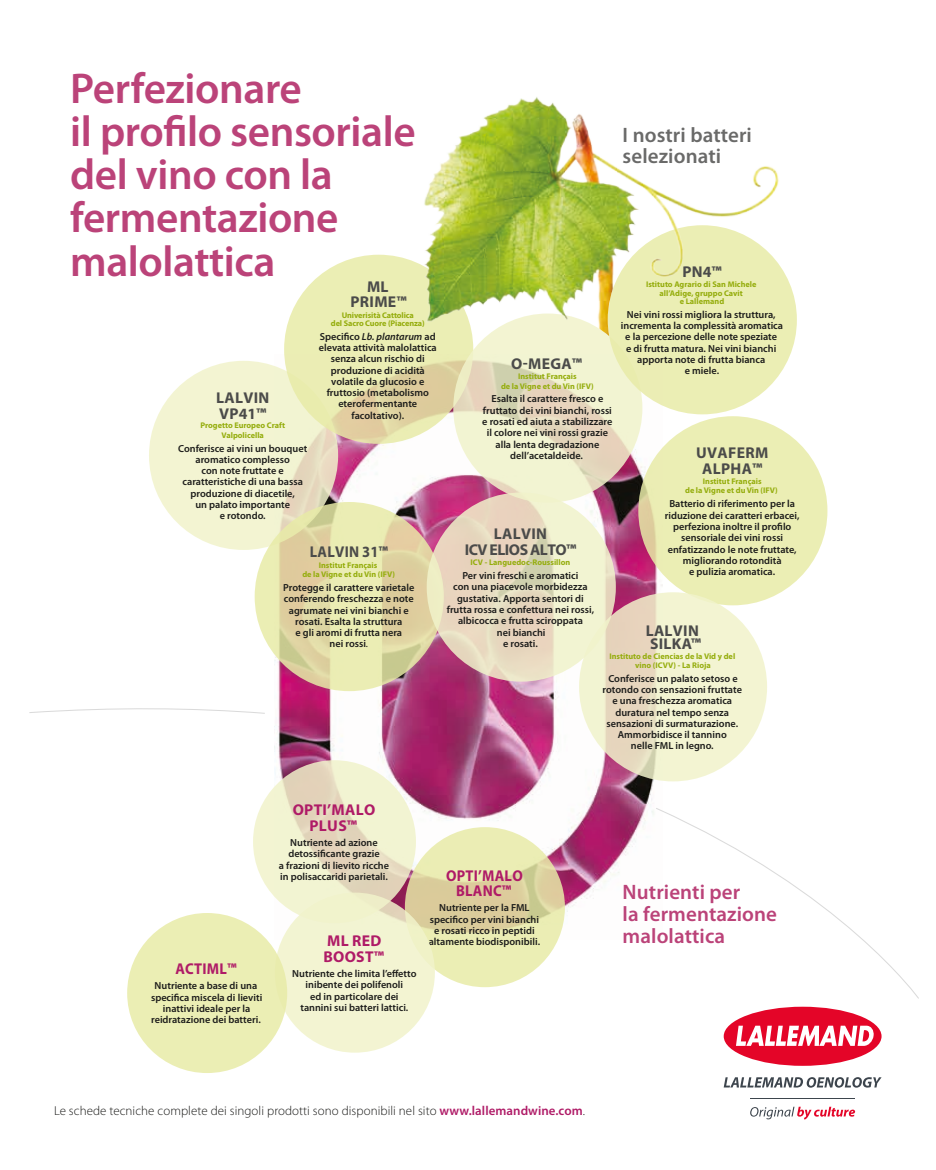
<style>
.page{position:relative;width:936px;height:1170px;background:#fff}
.page>*{position:absolute;margin:0;border:0;box-sizing:border-box;transform-origin:0 0}
.t1{font:600 43.2px/43.2px "Myriad Pro";letter-spacing:-.01em;color:#bb4379}
.t2{font:600 20.85px/21.6px "Myriad Pro";letter-spacing:.005em;color:#bb4379}
.t3{font:600 20.85px/21.6px "Myriad Pro";letter-spacing:.005em;color:#6a6a69}
.t4{font:700 15.75px/15.8px "Myriad Pro";letter-spacing:.02em;color:#4b4b4a}
.t5{font:700 15.75px/15.8px "Myriad Pro";letter-spacing:.02em;color:#af1b67}
.t6{font:700 15.75px/15.8px "Myriad Pro";letter-spacing:.02em;color:#af1b67;text-align:center;scale:.93 1}
.t7{font:700 15.75px/15.8px "Myriad Pro";letter-spacing:-.03em;color:#4b4b4a;text-align:center}
.t8{font:700 15.75px "Myriad Pro";letter-spacing:.02em;color:#4b4b4a;scale:.93 1}
.t9{font:300 12.9px "Myriad Pro";letter-spacing:.005em;color:#1d1d1b}
.t10{font:600 10.2px/11.2px "Myriad Pro";color:#1d1d1b;text-align:center}
.t11{font:700 8.25px/9.3px "Myriad Pro";color:#95ad0d;text-align:center}
.s1{font-style:italic}
.s2{font-weight:400}
.s3{font-weight:600;color:#af1b67}
</style>
<div class="page">
<img style="left:274px;top:359px;width:388px;height:578px">
<svg style="left:149px;top:361px;width:189px;height:189px;background:#f1f0cf"></svg>
<svg style="left:284px;top:255px;width:189px;height:189px;background:#e7e5ad"></svg>
<svg style="left:255px;top:502px;width:189px;height:189px;background:#e3dda8"></svg>
<svg style="left:405px;top:827px;width:160px;height:160px;background:#e4e0a9"></svg>
<div style="left:638px;top:416px;width:189px;height:189px;background:#ebeeb4;border-radius:50%"></div>
<svg style="left:579px;top:592px;width:188px;height:189px;background:#eeeacb"></svg>
<div style="left:275px;top:892px;width:160px;height:160px;background:#f3f4d2;border-radius:50%"></div>
<div style="left:127px;top:912px;width:160px;height:160px;background:#ebeeb4;border-radius:50%"></div>
<svg style="left:453px;top:313px;width:189px;height:189px;background:#ebe7c8"></svg>
<svg style="left:426px;top:492px;width:189px;height:189px;background:#e9dfc3"></svg>
<svg style="left:253px;top:760px;width:163px;height:163px;background:#ece7c8"></svg>
<div style="left:607px;top:225px;width:189px;height:189px;background:#ebeeb4;border-radius:50%"></div>
<svg style="left:654px;top:806px;width:265px;height:193px"></svg>
<svg style="left:29px;top:708px;width:236px;height:6px"></svg>
<img style="left:392px;top:97px;width:405px;height:243px">
<hr style="left:750px;top:1097px;width:104px;height:1px;background:#3d454d">
<svg style="left:715px;top:998px;width:174px;height:89px"></svg>
<svg style="left:750px;top:1106px;width:105px;height:13px"></svg>
<h1 class="t1" style="left:70px;top:67px;width:347px">Perfezionare<br>il profilo sensoriale del vino con la fermentazione malolattica</h1>
<h3 class="t4" style="left:216px;top:390px;width:55px">LALVIN<br>VP41™</h3>
<p class="t11" style="left:200px;top:421px;width:86px">Progetto Europeo Craft<br>Valpolicella</p>
<p class="t10" style="left:178px;top:442px;width:131px">Conferisce ai vini un bouquet aromatico complesso<br>con note fruttate e caratteristiche di una bassa produzione di diacetile,<br>un palato importante<br>e rotondo.</p>
<h3 class="t4" style="left:350px;top:278px;width:58px;text-align:center">ML<br>PRIME™</h3>
<p class="t11" style="left:331px;top:311px;width:95px;line-height:8.2px">Univerisità Cattolica<br>del Sacro Cuore (Piacenza)</p>
<p class="t10" style="left:319px;top:331px;width:119px">Specifico <span class="s1">Lb. plantarum</span> ad elevata attività malolattica senza alcun rischio di produzione di acidità volatile da glucosio e fruttosio (metabolismo eterofermentante facoltativo).</p>
<h3 class="t8" style="left:310px;top:543px;width:86px">LALVIN 31™</h3>
<p class="t11" style="left:302px;top:560px;width:94px">Institut Français<br>de la Vigne et du Vin (IFV)</p>
<p class="t10" style="left:283px;top:582px;width:132px">Protegge il carattere varietale conferendo freschezza e note agrumate nei vini bianchi e rosati. Esalta la struttura<br>e gli aromi di frutta nera<br>nei rossi<span class="s2">.</span></p>
<h2 class="t3" style="left:622px;top:124px;width:131px">I nostri batteri selezionati</h2>
<h3 class="t4" style="left:682px;top:264px;width:41px">PN4™</h3>
<p class="t11" style="left:646px;top:280px;width:112px;line-height:8.2px">Istituto Agrario di San Michele all’Adige, gruppo Cavit<br>e Lallemand</p>
<p class="t10" style="left:620px;top:309px;width:164px">Nei vini rossi migliora la struttura, incrementa la complessità aromatica e la percezione delle note speziate<br>e di frutta matura. Nei vini bianchi apporta note di frutta bianca<br>e miele.</p>
<h3 class="t4" style="left:511px;top:356px;width:72px">O-MEGA™</h3>
<p class="t11" style="left:501px;top:372px;width:94px">Institut Français<br>de la Vigne et du Vin (IFV)</p>
<p class="t10" style="left:482px;top:393px;width:132px">Esalta il carattere fresco e fruttato dei vini bianchi, rossi e rosati ed aiuta a stabilizzare il colore nei vini rossi grazie alla lenta degradazione dell’acetaldeide.</p>
<h3 class="t4" style="left:696px;top:445px;width:74px;text-align:center">UVAFERM<br>ALPHA™</h3>
<p class="t11" style="left:685px;top:477px;width:94px">Institut Français<br>de la Vigne et du Vin (IFV)</p>
<p class="t10" style="left:664px;top:498px;width:136px">Batterio di riferimento per la riduzione dei caratteri erbacei, perfeziona inoltre il profilo sensoriale dei vini rossi enfatizzando le note fruttate, migliorando rotondità<br>e pulizia aromatica.</p>
<h3 class="t7" style="left:464px;top:526px;width:113px">LALVIN<br>ICV ELIOS ALTO™</h3>
<p class="t11" style="left:470px;top:557px;width:101px">ICV - Languedoc-Roussillon</p>
<p class="t10" style="left:446px;top:570px;width:149px">Per vini freschi e aromatici<br>con una piacevole morbidezza gustativa. Apporta sentori di frutta rossa e confettura nei rossi, albicocca e frutta sciroppata<br>nei bianchi<br>e rosati.</p>
<h3 class="t4" style="left:645px;top:624px;width:57px;line-height:13px">LALVIN<br>SILKA™</h3>
<p class="t11" style="left:609px;top:652px;width:127px;line-height:8.2px">Instituto de Ciencias de la Vid y del vino (ICVV) - La Rioja</p>
<p class="t10" style="left:602px;top:672px;width:141px">Conferisce un palato setoso e rotondo con sensazioni fruttate e una freschezza aromatica duratura nel tempo senza sensazioni di surmaturazione.<br>Ammorbidisce il tannino<br>nelle FML in legno.</p>
<h3 class="t6" style="left:175px;top:961px;width:67px">ACTIML™</h3>
<p class="t10" style="left:151px;top:980px;width:113px">Nutriente a base di una specifica miscela di lieviti inattivi ideale per la reidratazione dei batteri.</p>
<h3 class="t5" style="left:293px;top:802px;width:84px;text-align:center">OPTI’MALO<br>PLUS™</h3>
<p class="t10" style="left:279px;top:837px;width:112px">Nutriente ad azione detossificante grazie<br>a frazioni di lievito ricche in polisaccaridi parietali.</p>
<h3 class="t5" style="left:323px;top:933px;width:62px">ML RED<br>BOOST™</h3>
<p class="t10" style="left:292px;top:967px;width:126px">Nutriente che limita l’effetto inibente dei polifenoli<br>ed in particolare dei<br>tannini sui batteri lattici.</p>
<h3 class="t6" style="left:446px;top:867px;width:84px">OPTI’MALO<br>BLANC™</h3>
<p class="t10" style="left:428px;top:902px;width:113px">Nutriente per la FML specifico per vini bianchi e rosati ricco in peptidi altamente biodisponibili.</p>
<p class="t9" style="left:54px;top:1103px;width:532px">Le schede tecniche complete dei singoli prodotti sono disponibili nel sito <span class="s3">www.lallemandwine.com</span>.</p>
<h2 class="t2" style="left:622px;top:881px;width:156px">Nutrienti per<br>la fermentazione malolattica</h2>
</div>
